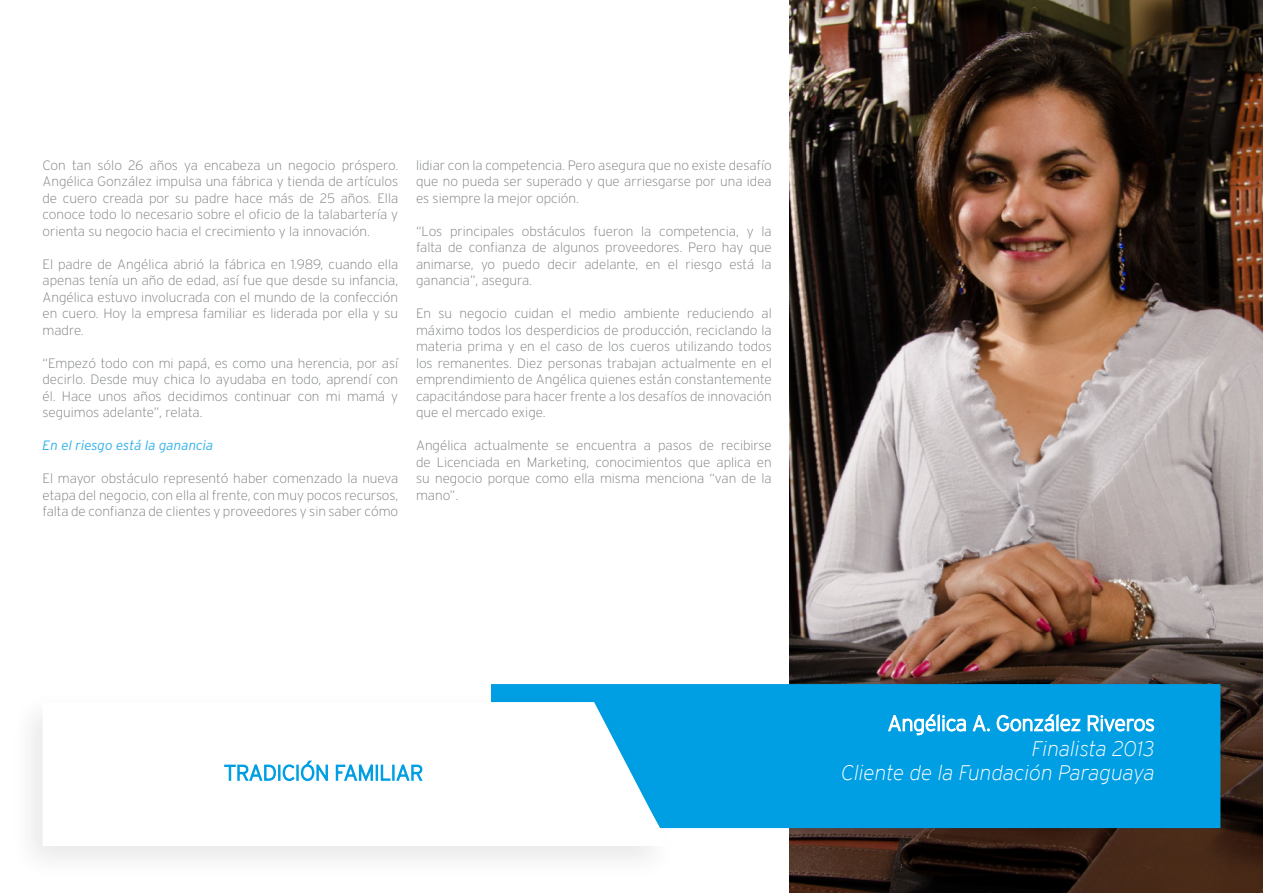
<style>
.page{position:relative;width:1263px;height:893px;background:#fff}
.page>*{position:absolute;margin:0;border:0;box-sizing:border-box;transform-origin:0 0}
.NOMBRES_-_Copia{font:italic 200 21px "Interstate";color:#fff}
.TEXTO_CORRIDO{font:200 13.5px/16.5px "Interstate";color:#76787b;text-align:justify}
.SUBTITULOS{font:italic 300 13.5px "Interstate";color:#33b1e9}
</style>
<div class="page">
<img style="left:790px;top:0;width:473px;height:893px">
<div style="left:491px;top:684px;width:729px;height:144px;background:#009ee3"></div>
<div style="left:9px;top:689px;width:671px;height:192px;background:#231f20;opacity:.1"></div>
<svg style="left:43px;top:702px;width:626px;height:144px"></svg>
<svg style="left:887px;top:712px;width:103px;height:24px"></svg>
<svg style="left:996px;top:713px;width:85px;height:19px"></svg>
<svg style="left:1087px;top:714px;width:68px;height:20px"></svg>
<svg style="left:223px;top:759px;width:106px;height:24px"></svg>
<svg style="left:335px;top:760px;width:89px;height:28px"></svg>
<p class="TEXTO_CORRIDO" style="left:43px;top:157px;width:357px">Con tan sólo 26 años ya encabeza un negocio próspero.<br>Angélica González impulsa una fábrica y tienda de artículos de cuero creada por su padre hace más de 25 años. Ella conoce todo lo necesario sobre el oficio de la talabartería y orienta su negocio hacia el crecimiento y la innovación.</p>
<p class="TEXTO_CORRIDO" style="left:43px;top:256px;width:357px">El padre de Angélica abrió la fábrica en 1.989, cuando ella apenas tenía un año de edad, así fue que desde su infancia, Angélica estuvo involucrada con el mundo de la confección en cuero. Hoy la empresa familiar es liderada por ella y su madre.</p>
<p class="TEXTO_CORRIDO" style="left:43px;top:355px;width:357px">“Empezó todo con mi papá, es como una herencia, por así decirlo. Desde muy chica lo ayudaba en todo, aprendí con él. Hace unos años decidimos continuar con mi mamá y seguimos adelante”, relata.</p>
<p class="SUBTITULOS" style="left:43px;top:438px;width:172px">En el riesgo está la ganancia</p>
<p class="TEXTO_CORRIDO" style="left:43px;top:470px;width:357px">El mayor obstáculo representó haber comenzado la nueva etapa del negocio, con ella al frente, con muy pocos recursos, falta de confianza de clientes y proveedores y sin saber cómo</p>
<p class="TEXTO_CORRIDO" style="left:416px;top:157px;width:357px">lidiar con la competencia. Pero asegura que no existe desafío que no pueda ser superado y que arriesgarse por una idea es siempre la mejor opción.</p>
<p class="TEXTO_CORRIDO" style="left:416px;top:223px;width:357px">“Los principales obstáculos fueron la competencia, y la falta de confianza de algunos proveedores. Pero hay que animarse, yo puedo decir adelante, en el riesgo está la ganancia”, asegura.</p>
<p class="TEXTO_CORRIDO" style="left:416px;top:305px;width:357px">En su negocio cuidan el medio ambiente reduciendo al máximo todos los desperdicios de producción, reciclando la materia prima y en el caso de los cueros utilizando todos los remanentes. Diez personas trabajan actualmente en el emprendimiento de Angélica quienes están constantemente capacitándose para hacer frente a los desafíos de innovación que el mercado exige.</p>
<p class="TEXTO_CORRIDO" style="left:416px;top:437px;width:357px">Angélica actualmente se encuentra a pasos de recibirse de Licenciada en Marketing, conocimientos que aplica en su negocio porque como ella misma menciona “van de la mano”.</p>
<p class="NOMBRES_-_Copia" style="left:1032px;top:737px;width:124px">Finalista 2013</p>
<p class="NOMBRES_-_Copia" style="left:841px;top:761px;width:315px">Cliente de la Fundación Paraguaya</p>
</div>
